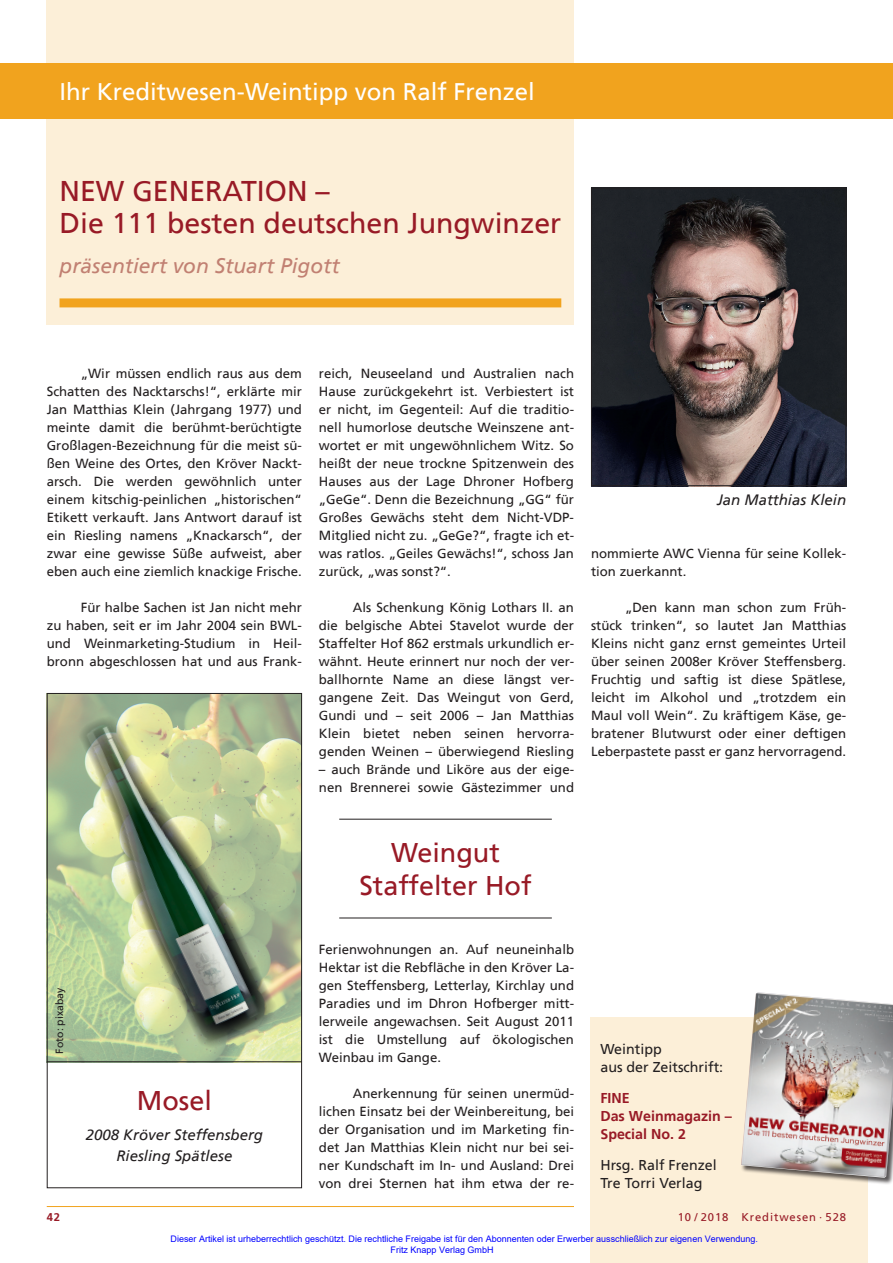
<style>
.page{position:relative;width:893px;height:1263px;background:#fff}
.page>*{position:absolute;margin:0;border:0;box-sizing:border-box;transform-origin:0 0}
.t1{font:28.5px/31.5px "Frutiger";color:#981a26}
.t2{font:27px/33px "Frutiger";color:#981a26;text-align:center}
.t3{font:24px "Frutiger";color:#fff}
.t4{font:italic 21px "Frutiger";color:#c18072}
.t5{font:italic 15px/21px "Frutiger";color:#231f20;text-align:center}
.t6{font:14.25px/18px "Frutiger";color:#231f20}
.t7{font:700 14.25px/18px "Frutiger";color:#981a26}
.t8{font:13.2px/18px "Frutiger";color:#231f20;text-align:justify}
.t9{font:11.25px "Frutiger";letter-spacing:.08em;color:#981a26}
.t10{font:700 11.25px "Frutiger";color:#981a26}
.t11{font:10.5px "Frutiger";color:#231f20}
.t12{font:9px/10.8px "Arial";color:#00f}
</style>
<div class="page">
<div style="left:47px;top:0;width:527px;height:324px;background:#fcefd8"></div>
<div style="left:0;top:64px;width:893px;height:55px;background:#f1a31e"></div>
<hr style="left:47px;top:1206px;width:799px;height:1px;background:#f1a31e">
<div style="left:60px;top:298px;width:501px;height:9px;background:#f1a31e"></div>
<div style="left:574px;top:1189px;width:21px;height:33px;background:#fff"></div>
<div style="left:591px;top:1017px;width:277px;height:246px;background:#fcefd8"></div>
<div style="left:741px;top:992px;width:152px;height:193px;background:#231f20;opacity:.75"></div>
<img style="left:741px;top:992px;width:152px;height:186px">
<img style="left:593px;top:190px;width:251px;height:294px">
<img style="left:49px;top:695px;width:251px;height:366px">
<img style="left:78px;top:714px;width:31px;height:67px">
<div style="left:591px;top:188px;width:255px;height:298px;border:1px solid #231f20"></div>
<div style="left:47px;top:693px;width:255px;height:495px;border:1px solid #231f20"></div>
<hr style="left:47px;top:1061px;width:255px;height:1px;background:#231f20">
<hr style="left:339px;top:819px;width:213px;height:1px;background:#231f20">
<hr style="left:339px;top:917px;width:213px;height:1px;background:#231f20">
<h3 class="t3" style="left:60px;top:81px;width:477px">Ihr Kreditwesen-Weintipp von Ralf Frenzel</h3>
<h1 class="t1" style="left:60px;top:177px;width:503px">NEW GENERATION –<br>Die 111 besten deutschen Jungwinzer</h1>
<h3 class="t4" style="left:60px;top:256px;width:282px">präsentiert von Stuart Pigott</h3>
<p class="t8" style="left:47px;top:365px;width:257px;text-indent:34px">„Wir müssen endlich raus aus dem Schatten des Nacktarschs!“, erklärte mir Jan Matthias Klein (Jahrgang 1977) und meinte damit die berühmt-berüchtigte Großlagen-Bezeichnung für die meist sü&shy;ßen Weine des Ortes, den Kröver Nackt&shy;arsch. Die werden gewöhnlich unter einem kitschig-peinlichen „historischen“ Etikett verkauft. Jans Antwort darauf ist ein Riesling namens „Knackarsch“, der zwar eine gewisse Süße aufweist, aber eben auch eine ziemlich knackige Frische.</p>
<p class="t8" style="left:47px;top:599px;width:257px;text-indent:34px">Für halbe Sachen ist Jan nicht mehr zu haben, seit er im Jahr 2004 sein BWL&shy;und Weinmarketing-Studium in Heil&shy;bronn abgeschlossen hat und aus Frank-</p>
<p class="t8" style="left:319px;top:365px;width:257px">reich, Neuseeland und Australien nach Hause zurückgekehrt ist. Verbiestert ist er nicht, im Gegenteil: Auf die traditio&shy;nell humorlose deutsche Weinszene ant&shy;wortet er mit ungewöhnlichem Witz. So heißt der neue trockne Spitzenwein des Hauses aus der Lage Dhroner Hofberg „GeGe“. Denn die Bezeichnung „GG“ für Großes Gewächs steht dem Nicht-VDP-Mitglied nicht zu. „GeGe?“, fragte ich et&shy;was ratlos. „Geiles Gewächs!“, schoss Jan zurück, „was sonst?“.</p>
<p class="t8" style="left:319px;top:599px;width:257px;text-indent:34px">Als Schenkung König Lothars II. an die belgische Abtei Stavelot wurde der Staffelter Hof 862 erstmals urkundlich er&shy;wähnt. Heute erinnert nur noch der ver&shy;ballhornte Name an diese längst ver&shy;gangene Zeit. Das Weingut von Gerd, Gundi und – seit 2006 – Jan Matthias Klein bietet neben seinen hervorra&shy;genden Weinen – überwiegend Riesling</p>
<p class="t8" style="left:319px;top:761px;width:257px">– auch Brände und Liköre aus der eige&shy;nen Brennerei sowie Gästezimmer und</p>
<p class="t5" style="left:717px;top:490px;width:131px">Jan Matthias Klein</p>
<p class="t8" style="left:591px;top:545px;width:257px">nommierte AWC Vienna für seine Kollek&shy;tion zuerkannt.</p>
<p class="t8" style="left:591px;top:599px;width:257px;text-indent:34px">„Den kann man schon zum Früh&shy;stück trinken“, so lautet Jan Matthias Kleins nicht ganz ernst gemeintes Urteil über seinen 2008er Kröver Steffensberg.<br>Fruchtig und saftig ist diese Spätlese, leicht im Alkohol und „trotzdem ein Maul voll Wein“. Zu kräftigem Käse, ge&shy;bratener Blutwurst oder einer deftigen Leberpastete passt er ganz hervorragend.</p>
<p class="t11" style="left:55px;top:1053px;width:67px;rotate:-90deg">Foto: pixabay</p>
<h2 class="t2" style="left:137px;top:1085px;width:77px">Mosel</h2>
<p class="t5" style="left:86px;top:1124px;width:179px">2008 Kröver Steffensberg<br>Riesling Spätlese</p>
<h2 class="t2" style="left:359px;top:838px;width:174px">Weingut<br>Staffelter Hof</h2>
<p class="t8" style="left:319px;top:941px;width:257px">Ferienwohnungen an. Auf neuneinhalb Hektar ist die Rebfläche in den Kröver La&shy;gen Steffensberg, Letterlay, Kirchlay und Paradies und im Dhron Hofberger mitt&shy;lerweile angewachsen. Seit August 2011 ist die Umstellung auf ökologischen Weinbau im Gange.</p>
<p class="t8" style="left:319px;top:1085px;width:257px;text-indent:34px">Anerkennung für seinen unermüd&shy;lichen Einsatz bei der Weinbereitung, bei der Organisation und im Marketing fin&shy;det Jan Matthias Klein nicht nur bei sei&shy;ner Kundschaft im In- und Ausland: Drei von drei Sternen hat ihm etwa der re-</p>
<p class="t6" style="left:600px;top:1041px;width:124px">Weintipp<br>aus der Zeitschrift:</p>
<p class="t7" style="left:600px;top:1090px;width:133px">FINE<br>Das Weinmagazin –<br>Special No. 2</p>
<p class="t6" style="left:600px;top:1156px;width:118px">Hrsg. Ralf Frenzel<br>Tre Torri Verlag</p>
<p class="t10" style="left:47px;top:1211px;width:15px">42</p>
<p class="t9" style="left:678px;top:1211px;width:170px">10 / 2018 Kreditwesen · 528</p>
<p class="t12" style="left:391px;top:1233px;width:369px;text-indent:-220px">Dieser Artikel ist urheberrechtlich geschützt. Die rechtliche Freigabe ist für den Abonnenten oder Erwerber ausschließlich zur eigenen Verwendung.<br>Fritz Knapp Verlag GmbH</p>
</div>
